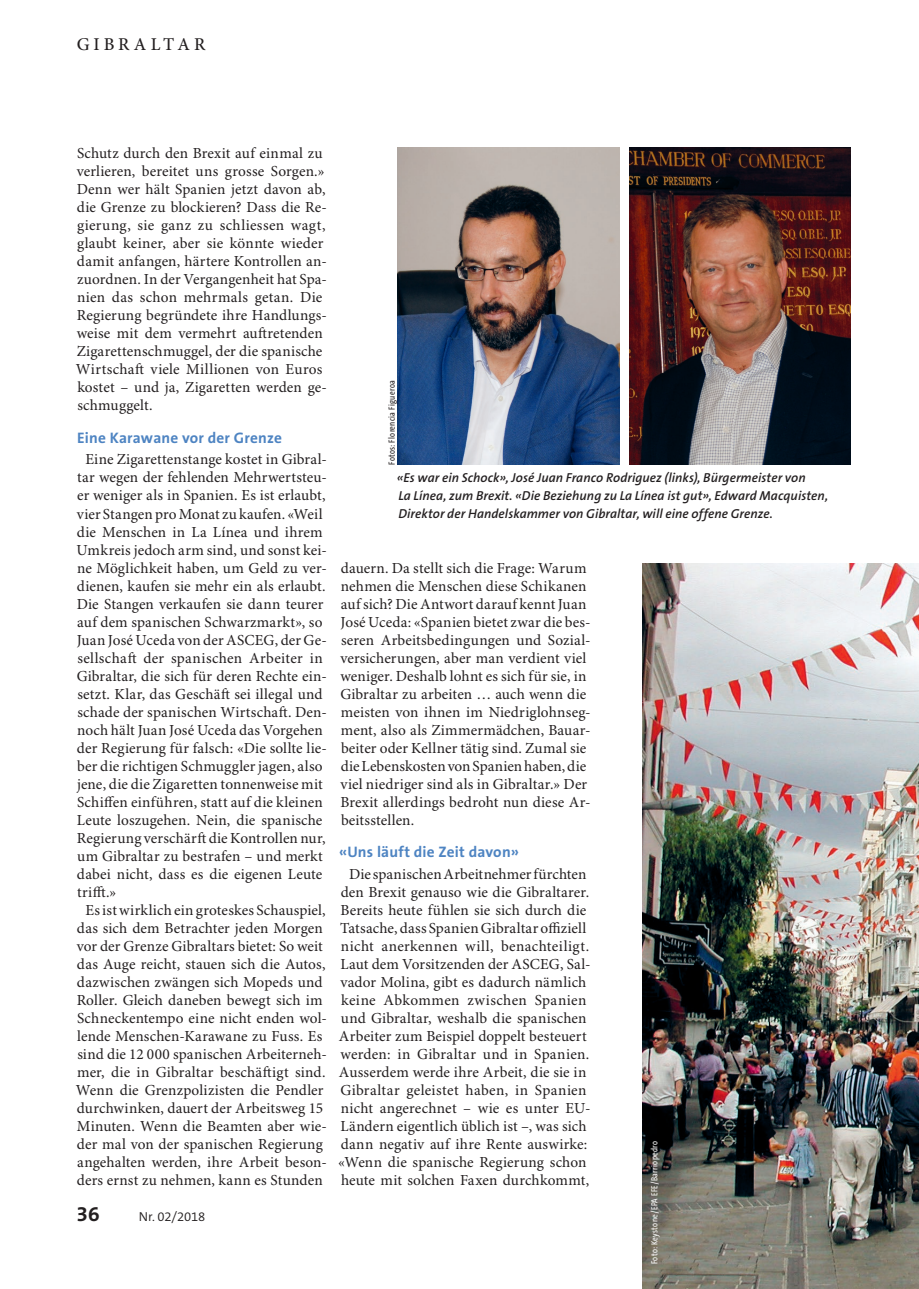
<style>
.page{position:relative;width:919px;height:1289px;background:#fff}
.page>*{position:absolute;margin:0;border:0;box-sizing:border-box;transform-origin:0 0}
.t1{font:700 21px "The Sans B7";color:#231f20}
.t2{font:500 18px "Minion Pro";letter-spacing:.215em;color:#231f20}
.t3{font:15.3px/18px "Minion Pro";letter-spacing:.005em;color:#231f20}
.t4{font:700 15.3px "The Sans B7";letter-spacing:.01em;color:#4e84c2}
.t5{font:italic 600 13.05px/18px "The Sans B6";letter-spacing:.005em;color:#231f20}
.t6{font:300 13.05px "The Sans B4";letter-spacing:-.015em;color:#231f20}
.t7{font:9px "The Sans Cd LF5";letter-spacing:.04em;color:#fff}
.t8{font:9px "The Sans Cd LF5";letter-spacing:.035em;color:#231f20}
</style>
<div class="page">
<img style="left:398px;top:148px;width:221px;height:316px">
<img style="left:642px;top:563px;width:276px;height:725px">
<img style="left:629px;top:148px;width:221px;height:316px">
<p class="t2" style="left:77px;top:34px;width:130px">GIBRALTAR</p>
<p class="t3" style="left:76px;top:145px;width:252px">Schutz durch den Brexit auf einmal zu verlieren, bereitet uns grosse Sorgen.» Denn wer hält Spanien jetzt davon ab, die Grenze zu blockieren? Dass die Re&shy;gierung, sie ganz zu schliessen wagt, glaubt keiner, aber sie könnte wieder damit anfangen, härtere Kontrollen an&shy;zuordnen. In der Vergangenheit hat Spa&shy;nien das schon mehrmals getan. Die Regierung begründete ihre Handlungs&shy;weise mit dem vermehrt auftretenden Zigarettenschmuggel, der die spanische Wirtschaft viele Millionen von Euros kostet – und ja, Zigaretten werden ge&shy;schmuggelt.</p>
<p class="t4" style="left:77px;top:429px;width:206px">Eine Karawane vor der Grenze</p>
<p class="t3" style="left:85px;top:451px;width:243px">Eine Zigarettenstange kostet in Gibral-</p>
<p class="t3" style="left:77px;top:469px;width:251px">tar wegen der fehlenden Mehrwertsteu-</p>
<p class="t3" style="left:77px;top:487px;width:250px">er weniger als in Spanien. Es ist erlaubt,</p>
<p class="t3" style="left:77px;top:505px;width:247px">vier Stangen pro Monat zu kaufen. «Weil</p>
<p class="t3" style="left:77px;top:523px;width:247px">die Menschen in La Línea und ihrem</p>
<p class="t3" style="left:77px;top:541px;width:252px">Umkreis jedoch arm sind, und sonst kei-</p>
<p class="t3" style="left:77px;top:559px;width:251px">ne Möglichkeit haben, um Geld zu ver-</p>
<p class="t3" style="left:77px;top:577px;width:250px">dienen, kaufen sie mehr ein als erlaubt.</p>
<p class="t3" style="left:77px;top:595px;width:248px">Die Stangen verkaufen sie dann teurer</p>
<p class="t3" style="left:77px;top:613px;width:247px">auf dem spanischen Schwarzmarkt», so</p>
<p class="t3" style="left:77px;top:631px;width:252px">Juan José Uceda von der ASCEG, der Ge-</p>
<p class="t3" style="left:77px;top:649px;width:247px">sellschaft der spanischen Arbeiter in</p>
<p class="t3" style="left:77px;top:667px;width:252px">Gibraltar, die sich für deren Rechte ein-</p>
<p class="t3" style="left:77px;top:685px;width:247px">setzt. Klar, das Geschäft sei illegal und</p>
<p class="t3" style="left:77px;top:703px;width:251px">schade der spanischen Wirtschaft. Den-</p>
<p class="t3" style="left:77px;top:721px;width:247px">noch hält Juan José Uceda das Vorgehen</p>
<p class="t3" style="left:77px;top:739px;width:251px">der Regierung für falsch: «Die sollte lie-</p>
<p class="t3" style="left:77px;top:757px;width:247px">ber die richtigen Schmuggler jagen, also</p>
<p class="t3" style="left:77px;top:775px;width:247px">jene, die die Zigaretten tonnenweise mit</p>
<p class="t3" style="left:77px;top:793px;width:247px">Schiffen einführen, statt auf die kleinen</p>
<p class="t3" style="left:77px;top:811px;width:247px">Leute loszugehen. Nein, die spanische</p>
<p class="t3" style="left:77px;top:829px;width:250px">Regierung verschärft die Kontrollen nur,</p>
<p class="t3" style="left:77px;top:847px;width:247px">um Gibraltar zu bestrafen – und merkt</p>
<p class="t3" style="left:77px;top:865px;width:247px">dabei nicht, dass es die eigenen Leute</p>
<p class="t3" style="left:77px;top:883px;width:41px">trifft.»</p>
<p class="t3" style="left:85px;top:901px;width:242px">Es ist wirklich ein groteskes Schauspiel,</p>
<p class="t3" style="left:77px;top:919px;width:247px">das sich dem Betrachter jeden Morgen</p>
<p class="t3" style="left:77px;top:937px;width:248px">vor der Grenze Gibraltars bietet: So weit</p>
<p class="t3" style="left:77px;top:955px;width:250px">das Auge reicht, stauen sich die Autos,</p>
<p class="t3" style="left:77px;top:973px;width:247px">dazwischen zwängen sich Mopeds und</p>
<p class="t3" style="left:77px;top:991px;width:247px">Roller. Gleich daneben bewegt sich im</p>
<p class="t3" style="left:77px;top:1009px;width:251px">Schneckentempo eine nicht enden wol-</p>
<p class="t3" style="left:77px;top:1027px;width:246px">lende Menschen-Karawane zu Fuss. Es</p>
<p class="t3" style="left:77px;top:1045px;width:251px">sind die 12 000 spanischen Arbeiterneh-</p>
<p class="t3" style="left:77px;top:1063px;width:250px">mer, die in Gibraltar beschäftigt sind.</p>
<p class="t3" style="left:76px;top:1081px;width:249px">Wenn die Grenzpolizisten die Pendler</p>
<p class="t3" style="left:77px;top:1099px;width:247px">durchwinken, dauert der Arbeitsweg 15</p>
<p class="t3" style="left:77px;top:1117px;width:252px">Minuten. Wenn die Beamten aber wie-</p>
<p class="t3" style="left:77px;top:1135px;width:247px">der mal von der spanischen Regierung</p>
<p class="t3" style="left:77px;top:1153px;width:251px">angehalten werden, ihre Arbeit beson-</p>
<p class="t3" style="left:77px;top:1171px;width:247px">ders ernst zu nehmen, kann es Stunden</p>
<h1 class="t1" style="left:77px;top:1202px;width:25px">36</h1>
<p class="t6" style="left:139px;top:1209px;width:68px">Nr. 02/2018</p>
<p class="t8" style="left:387px;top:465px;width:86px;rotate:-90deg">Fotos: Florencia Figueroa</p>
<p class="t5" style="left:397px;top:470px;width:432px">«Es war ein Schock», José Juan Franco Rodriguez (links), Bürgermeister von<br>La Línea, zum Brexit. «Die Beziehung zu La Línea ist gut», Edward Macquisten,<br>Direktor der Handelskammer von Gibraltar, will eine offene Grenze.</p>
<p class="t3" style="left:340px;top:559px;width:252px">dauern. Da stellt sich die Frage: Warum nehmen die Menschen diese Schikanen auf sich? Die Antwort darauf kennt Juan José Uceda: «Spanien bietet zwar die bes&shy;seren Arbeitsbedingungen und Sozial&shy;versicherungen, aber man verdient viel weniger. Deshalb lohnt es sich für sie, in Gibraltar zu arbeiten … auch wenn die meisten von ihnen im Niedriglohnseg&shy;ment, also als Zimmermädchen, Bauar&shy;beiter oder Kellner tätig sind. Zumal sie die Lebenskosten von Spanien haben, die viel niedriger sind als in Gibraltar.» Der Brexit allerdings bedroht nun diese Ar&shy;beitsstellen.</p>
<p class="t4" style="left:339px;top:843px;width:181px">«Uns läuft die Zeit davon»</p>
<p class="t3" style="left:338px;top:865px;width:254px;text-align:center">Die spanischen Arbeitnehmer fürchten den Brexit genauso wie die Gibraltarer.<br>Bereits heute fühlen sie sich durch die Tatsache, dass Spanien Gibraltar offiziell nicht anerkennen will, benachteiligt.<br>Laut dem Vorsitzenden der ASCEG, Sal&shy;vador Molina, gibt es dadurch nämlich keine Abkommen zwischen Spanien und Gibraltar, weshalb die spanischen Arbeiter zum Beispiel doppelt besteuert werden: in Gibraltar und in Spanien.<br>Ausserdem werde ihre Arbeit, die sie in Gibraltar geleistet haben, in Spanien nicht angerechnet – wie es unter EU-Ländern eigentlich üblich ist –, was sich dann negativ auf ihre Rente auswirke: «Wenn die spanische Regierung schon heute mit solchen Faxen durchkommt,</p>
<p class="t7" style="left:650px;top:1264px;width:125px;rotate:-90deg">Foto: Keystone/EPA EFE/Barriopedro</p>
</div>
